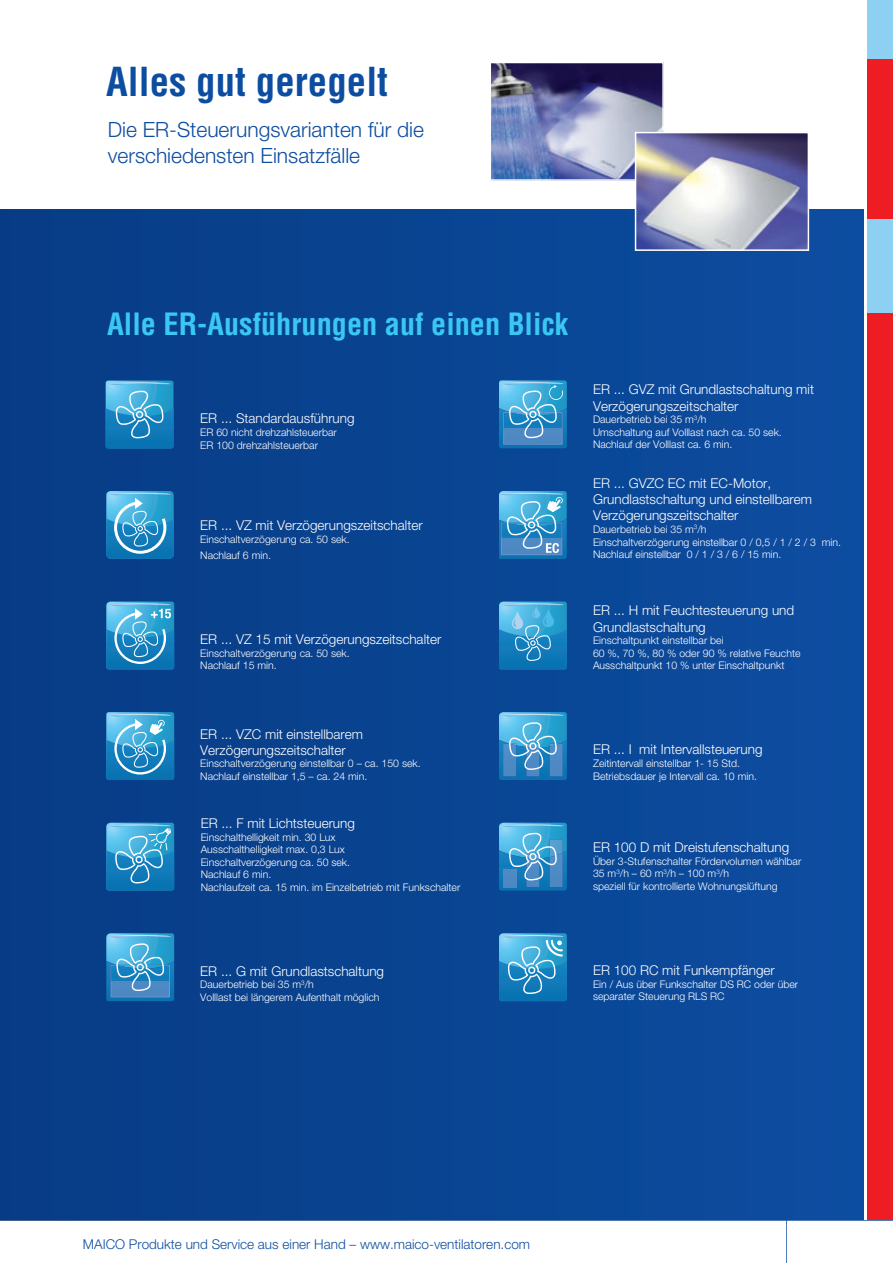
<style>
.page{position:relative;width:893px;height:1263px;background:#fff}
.page>*{position:absolute;margin:0;border:0;box-sizing:border-box;transform-origin:0 0}
.t1{font:700 condensed 39px "Helvetica";color:#0d4da1}
.t2{font:700 condensed 30px "Helvetica";color:#3bc7f4}
.t3{font:300 21px/25.5px "Helvetica Neue LT";color:#0d4da1}
.t4{font:300 13.5px/16.2px "Helvetica Neue LT";color:#fff}
.t5{font:300 13.5px "Helvetica Neue LT";color:#0d4da1}
.t6{font:300 10.5px/12.6px "Helvetica Neue LT";color:#fff}
</style>
<div class="page">
<div style="left:0;top:0;width:863px;height:1221px;background:linear-gradient(to right,#083c85,#0d4da0)"></div>
<svg style="left:499px;top:380px;width:68px;height:68px;background:#4ba0d0"></svg>
<svg style="left:499px;top:491px;width:68px;height:68px;background:#52a4d2"></svg>
<svg style="left:499px;top:602px;width:68px;height:67px;background:#389bcd"></svg>
<svg style="left:499px;top:712px;width:68px;height:68px;background:#4a9fd0"></svg>
<svg style="left:499px;top:823px;width:68px;height:67px;background:#4ba0d0"></svg>
<svg style="left:499px;top:933px;width:68px;height:68px;background:#409fcf"></svg>
<svg style="left:106px;top:491px;width:68px;height:68px;background:#47a2d0"></svg>
<svg style="left:106px;top:712px;width:68px;height:68px;background:#48a3d1"></svg>
<svg style="left:106px;top:823px;width:68px;height:67px;background:#409fcf"></svg>
<svg style="left:106px;top:933px;width:68px;height:68px;background:#499fd0"></svg>
<div style="left:0;top:0;width:864px;height:208px;background:#fff"></div>
<img style="left:492px;top:65px;width:169px;height:113px">
<div style="left:489px;top:62px;width:175px;height:119px;border:2px solid #fff"></div>
<img style="left:638px;top:135px;width:168px;height:113px">
<div style="left:635px;top:132px;width:174px;height:119px;border:2px solid #fff"></div>
<svg style="left:106px;top:381px;width:68px;height:67px;background:#3b9cce"></svg>
<svg style="left:106px;top:602px;width:68px;height:67px;background:#47a3d1"></svg>
<div style="left:867px;top:0;width:26px;height:1263px;background:#ee1d23"></div>
<div style="left:0;top:1220px;width:893px;height:43px;background:#fff"></div>
<div style="left:867px;top:0;width:26px;height:58px;background:#8ed0f2"></div>
<div style="left:867px;top:219px;width:26px;height:94px;background:#8ed0f2"></div>
<h1 class="t1" style="left:106px;top:58px;width:283px">Alles gut geregelt</h1>
<h3 class="t3" style="left:108px;top:117px;width:318px">Die ER-Steuerungsvarianten für die verschiedensten Einsatzfälle</h3>
<h2 class="t2" style="left:107px;top:306px;width:463px">Alle ER-Ausführungen auf einen Blick</h2>
<p class="t4" style="left:200px;top:410px;width:156px">ER ... Standardausführung</p>
<p class="t6" style="left:200px;top:426px;width:138px">ER 60 nicht drehzahlsteuerbar<br>ER 100 drehzahlsteuerbar</p>
<p class="t4" style="left:200px;top:517px;width:224px">ER ... VZ mit Verzögerungszeitschalter</p>
<p class="t6" style="left:200px;top:531px;width:151px;line-height:16.2px">Einschaltverzögerung ca. 50 sek.<br>Nachlauf 6 min.</p>
<p class="t4" style="left:200px;top:631px;width:243px">ER ... VZ 15 mit Verzögerungszeitschalter</p>
<p class="t6" style="left:200px;top:646px;width:151px">Einschaltverzögerung ca. 50 sek.<br>Nachlauf 15 min.</p>
<p class="t4" style="left:200px;top:725px;width:164px">ER ... VZC mit einstellbarem<br>Verzögerungszeitschalter</p>
<p class="t6" style="left:200px;top:757px;width:222px">Einschaltverzögerung einstellbar 0 – ca. 150 sek.<br>Nachlauf einstellbar 1,5 – ca. 24 min.</p>
<p class="t4" style="left:201px;top:815px;width:156px">ER ... F mit Lichtsteuerung</p>
<p class="t6" style="left:201px;top:830px;width:261px">Einschalthelligkeit min. 30 Lux<br>Ausschalthelligkeit max. 0,3 Lux<br>Einschaltverzögerung ca. 50 sek.<br>Nachlauf 6 min.<br>Nachlaufzeit ca. 15 min. im Einzelbetrieb mit Funkschalter</p>
<p class="t4" style="left:593px;top:381px;width:223px">ER ... GVZ mit Grundlastschaltung mit<br>Verzögerungszeitschalter</p>
<p class="t6" style="left:593px;top:413px;width:190px">Dauerbetrieb bei 35 m<sup>3</sup>/h<br>Umschaltung auf Volllast nach ca. 50 sek.<br>Nachlauf der Volllast ca. 6 min.</p>
<p class="t4" style="left:593px;top:475px;width:221px">ER ... GVZC EC mit EC-Motor,<br>Grundlastschaltung und einstellbarem<br>Verzögerungszeitschalter</p>
<p class="t6" style="left:593px;top:523px;width:249px">Dauerbetrieb bei 35 m<sup>3</sup>/h<br>Einschaltverzögerung einstellbar 0 / 0,5 / 1 / 2 / 3 min.<br>Nachlauf einstellbar 0 / 1 / 3 / 6 / 15 min.</p>
<p class="t4" style="left:593px;top:602px;width:203px">ER ... H mit Feuchtesteuerung und<br>Grundlastschaltung</p>
<p class="t6" style="left:593px;top:634px;width:209px">Einschaltpunkt einstellbar bei<br>60 %, 70 %, 80 % oder 90 % relative Feuchte<br>Ausschaltpunkt 10 % unter Einschaltpunkt</p>
<p class="t4" style="left:593px;top:741px;width:171px">ER ... I mit Intervallsteuerung</p>
<p class="t6" style="left:593px;top:757px;width:165px">Zeitintervall einstellbar 1- 15 Std.<br>Betriebsdauer je Intervall ca. 10 min.</p>
<p class="t4" style="left:593px;top:839px;width:198px">ER 100 D mit Dreistufenschaltung</p>
<p class="t6" style="left:593px;top:854px;width:210px">Über 3-Stufenschalter Fördervolumen wählbar<br>35 m<sup>3</sup>/h – 60 m<sup>3</sup>/h – 100 m<sup>3</sup>/h<br>speziell für kontrollierte Wohnungslüftung</p>
<p class="t4" style="left:200px;top:962px;width:185px">ER ... G mit Grundlastschaltung</p>
<p class="t6" style="left:200px;top:978px;width:181px">Dauerbetrieb bei 35 m<sup>3</sup>/h<br>Volllast bei längerem Aufenthalt möglich</p>
<p class="t4" style="left:593px;top:962px;width:183px">ER 100 RC mit Funkempfänger</p>
<p class="t6" style="left:593px;top:977px;width:207px">Ein / Aus über Funkschalter DS RC oder über separater Steuerung RLS RC</p>
<p class="t5" style="left:83px;top:1235px;width:449px">MAICO Produkte und Service aus einer Hand – www.maico-ventilatoren.com</p>
</div>
